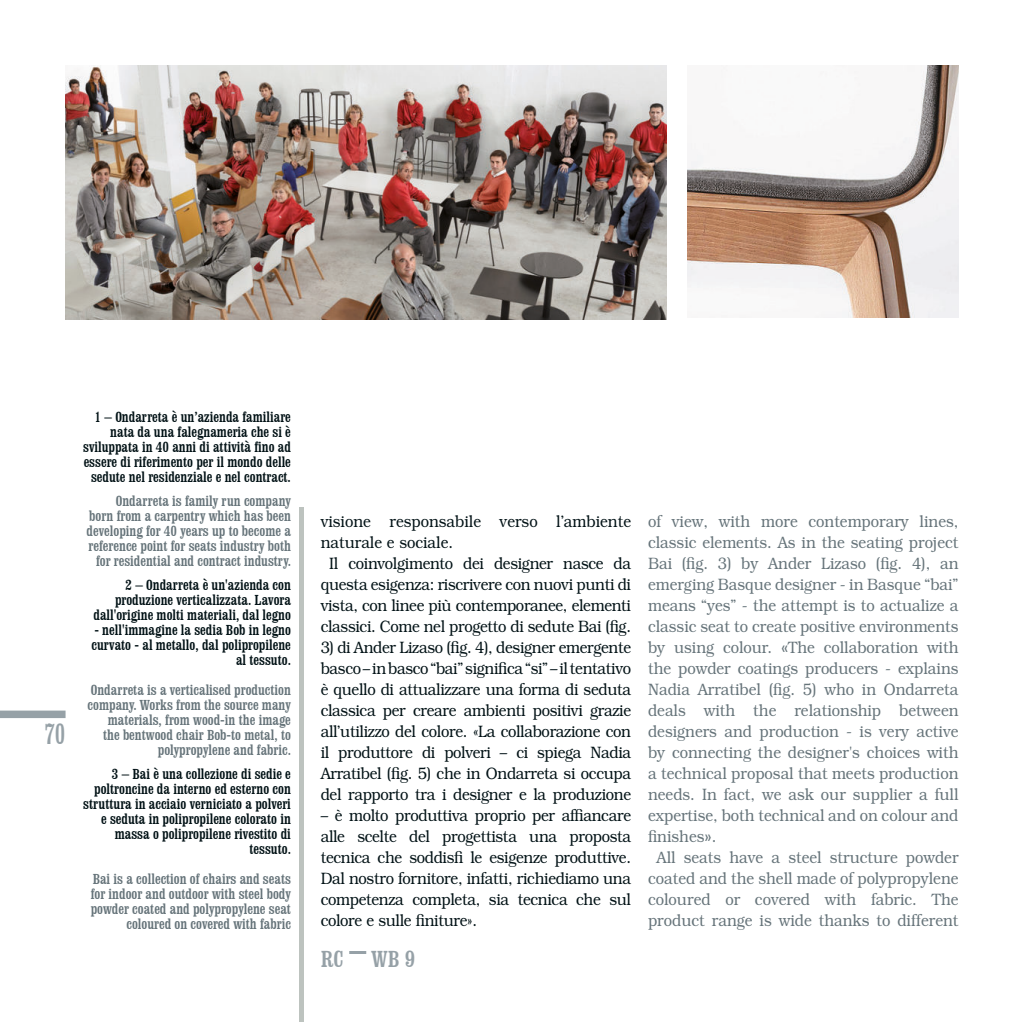
<style>
.page{position:relative;width:1022px;height:1022px;background:#fff}
.page>*{position:absolute;margin:0;border:0;box-sizing:border-box;transform-origin:0 0}
.t1{font:condensed 30px "Clarendon BT";color:#96a1a7;scale:.8 1}
.t2{font:condensed 24px "Clarendon BT";color:#96a1a7}
.t3{font:300 16.5px "Bookman";color:#66747a;scale:.9 1}
.t4{font:300 16.5px/21px "Bookman";letter-spacing:-.02em;color:#021216;text-align:justify;scale:.9 1}
.t5{font:300 16.5px "Bookman";color:#021216;scale:.9 1}
.t6{font:condensed 15px/15px "Clarendon BT";color:#021216;text-align:right}
.t7{font:condensed 15px/15px "Clarendon BT";color:#66747a;text-align:right}
.s1{font-family:"Zurich BT";font-weight:400}
</style>
<div class="page">
<img style="left:65px;top:66px;width:602px;height:253px">
<img style="left:688px;top:65px;width:270px;height:252px">
<hr style="left:349px;top:951px;width:17px;height:3px;background:#96a1a7">
<div style="left:0;top:711px;width:66px;height:7px;background:#96a1a7"></div>
<hr style="left:300px;top:507px;width:4px;height:515px;background:#bdc3bf">
<h1 class="t1" style="left:44px;top:721px;width:28px">70</h1>
<p class="t6" style="left:83px;top:410px;width:209px">1 – Ondarreta è un’azienda familiare nata da una falegnameria che si è sviluppata in 40 anni di attività fino ad essere di riferimento per il mondo delle sedute nel residenziale e nel contract.</p>
<p class="t7" style="left:87px;top:494px;width:206px">Ondarreta is family run company<br>born from a carpentry which has been developing for 40 years up to become a reference point for seats industry both for residential and contract industry.</p>
<p class="t6" style="left:93px;top:578px;width:199px">2 – Ondarreta è un'azienda con produzione verticalizzata. Lavora dall'origine molti materiali, dal legno</p>
<p class="t6" style="left:91px;top:623px;width:201px">- nell'immagine la sedia Bob in legno curvato - al metallo, dal polipropilene al tessuto.</p>
<p class="t7" style="left:88px;top:683px;width:205px">Ondarreta is a verticalised production company. Works from the source many materials, from wood-in the image the bentwood chair Bob-to metal, to polypropylene and fabric.</p>
<p class="t6" style="left:83px;top:767px;width:209px">3 – Bai è una collezione di sedie e poltroncine da interno ed esterno con struttura in acciaio verniciato a polveri e seduta in polipropilene colorato in massa o polipropilene rivestito di tessuto.</p>
<p class="t7" style="left:91px;top:872px;width:202px">Bai is a collection of chairs and seats for indoor and outdoor with steel body powder coated and polypropylene seat coloured on covered with fabric</p>
<p class="t5" style="left:321px;top:515px;width:346px">visione responsabile verso l’ambiente</p>
<p class="t5" style="left:321px;top:536px;width:149px">naturale e sociale.</p>
<p class="t4" style="left:329px;top:555px;width:337px">Il coinvolgimento dei designer nasce da</p>
<p class="t4" style="left:321px;top:576px;width:346px">questa esigenza: riscrivere con nuovi punti di</p>
<p class="t4" style="left:321px;top:597px;width:346px">vista, con linee più contemporanee, elementi</p>
<p class="t4" style="left:321px;top:618px;width:346px">classici. Come nel progetto di sedute Bai (fig.</p>
<p class="t4" style="left:321px;top:639px;width:346px">3) di Ander Lizaso (fig. 4), designer emergente basco – in basco “bai” significa “si” – il tentativo è quello di attualizzare una forma di seduta classica per creare ambienti positivi grazie all’utilizzo del colore. «La collaborazione con il produttore di polveri – ci spiega Nadia Arratibel (fig. 5) che in Ondarreta si occupa del rapporto tra i designer e la produzione</p>
<p class="t4" style="left:321px;top:807px;width:346px">– è molto produttiva proprio per affiancare alle scelte del progettista una proposta tecnica che soddisfi le esigenze produttive.<br>Dal nostro fornitore, infatti, richiediamo una competenza completa, sia tecnica che sul colore e sulle finiture».</p>
<h2 class="t2" style="left:321px;top:948px;width:96px">RC WB 9</h2>
<p class="t3" style="left:648px;top:515px;width:346px">of view, with more contemporary lines,</p>
<p class="t3" style="left:648px;top:536px;width:346px">classic elements. As in the seating project</p>
<p class="t3" style="left:648px;top:557px;width:346px">Bai (fig. 3) by Ander Lizaso (fig. 4), an</p>
<p class="t3" style="left:648px;top:578px;width:346px">emerging Basque designer - in Basque “bai”</p>
<p class="t3" style="left:648px;top:599px;width:346px">means “yes” - the attempt is to actualize a</p>
<p class="t3" style="left:648px;top:620px;width:346px">classic seat to create positive environments</p>
<p class="t3" style="left:648px;top:641px;width:346px">by using colour. <span class="s1">«</span>The collaboration with</p>
<p class="t3" style="left:648px;top:662px;width:346px">the powder coatings producers - explains</p>
<p class="t3" style="left:648px;top:683px;width:346px">Nadia Arratibel (fig. 5) who in Ondarreta</p>
<p class="t3" style="left:648px;top:704px;width:346px">deals with the relationship between</p>
<p class="t3" style="left:648px;top:725px;width:346px">designers and production - is very active</p>
<p class="t3" style="left:648px;top:746px;width:346px">by connecting the designer's choices with</p>
<p class="t3" style="left:648px;top:767px;width:346px">a technical proposal that meets production</p>
<p class="t3" style="left:648px;top:788px;width:346px">needs. In fact, we ask our supplier a full</p>
<p class="t3" style="left:648px;top:809px;width:346px">expertise, both technical and on colour and</p>
<p class="t3" style="left:648px;top:830px;width:78px">finishes<span class="s1">»</span>.</p>
<p class="t3" style="left:657px;top:851px;width:337px">All seats have a steel structure powder</p>
<p class="t3" style="left:648px;top:872px;width:346px">coated and the shell made of polypropylene</p>
<p class="t3" style="left:648px;top:893px;width:346px">coloured or covered with fabric. The</p>
<p class="t3" style="left:648px;top:914px;width:346px">product range is wide thanks to different</p>
</div>
